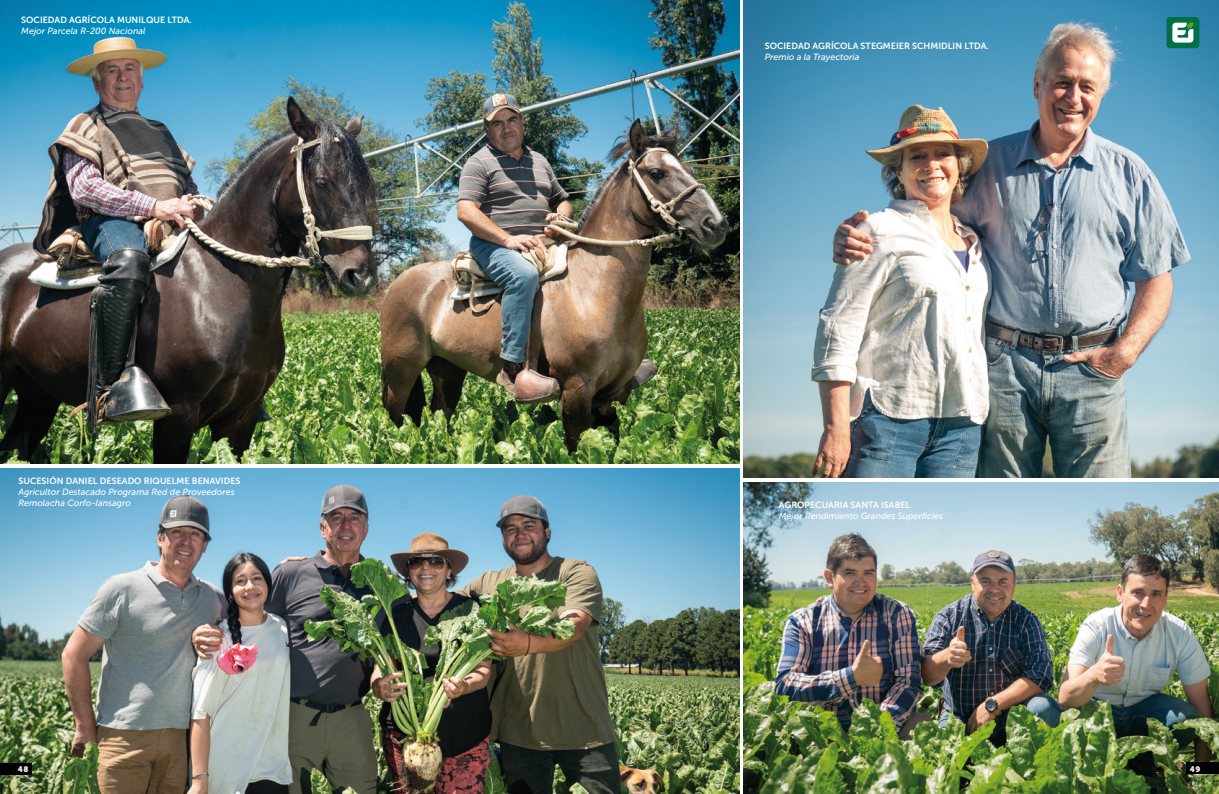
<style>
.page{position:relative;width:1219px;height:794px;background:#fff}
.page>*{position:absolute;margin:0;border:0;box-sizing:border-box;transform-origin:0 0}
.t1{font:italic 9px/11px "Museo Sans 500";color:#fff}
.t2{font:9px "Museo Sans 700";color:#fff}
.t3{font:8px "Museo Sans 900";color:#fff}
</style>
<div class="page">
<img style="left:743px;top:482px;width:476px;height:312px">
<img style="left:0;top:0;width:739px;height:463px">
<img style="left:0;top:468px;width:739px;height:326px">
<img style="left:743px;top:0;width:476px;height:477px">
<div style="left:1187px;top:762px;width:32px;height:12px;background:#000"></div>
<div style="left:1166px;top:17px;width:33px;height:31px;background:#006e47;border-radius:4px"></div>
<svg style="left:1172px;top:22px;width:22px;height:21px"></svg>
<div style="left:0;top:763px;width:32px;height:11px;background:#000"></div>
<p class="t2" style="left:21px;top:15px;width:172px">SOCIEDAD AGRÍCOLA MUNILQUE LTDA.</p>
<p class="t1" style="left:21px;top:25px;width:126px">Mejor Parcela R-200 Nacional</p>
<p class="t2" style="left:18px;top:475px;width:224px">SUCESIÓN DANIEL DESEADO RIQUELME BENAVIDES</p>
<p class="t1" style="left:18px;top:486px;width:218px">Agricultor Destacado Programa Red de Proveedores<br>Remolacha Corfo-Iansagro</p>
<p class="t3" style="left:18px;top:764px;width:12px">48</p>
<p class="t2" style="left:765px;top:41px;width:226px">SOCIEDAD AGRÍCOLA STEGMEIER SCHMIDLIN LTDA.</p>
<p class="t1" style="left:765px;top:52px;width:96px">Premio a la Trayectoria</p>
<p class="t2" style="left:779px;top:500px;width:133px">AGROPECUARIA SANTA ISABEL</p>
<p class="t1" style="left:779px;top:510px;width:166px">Mejor Rendimiento Grandes Superficies</p>
<p class="t3" style="left:1190px;top:764px;width:12px">49</p>
</div>
